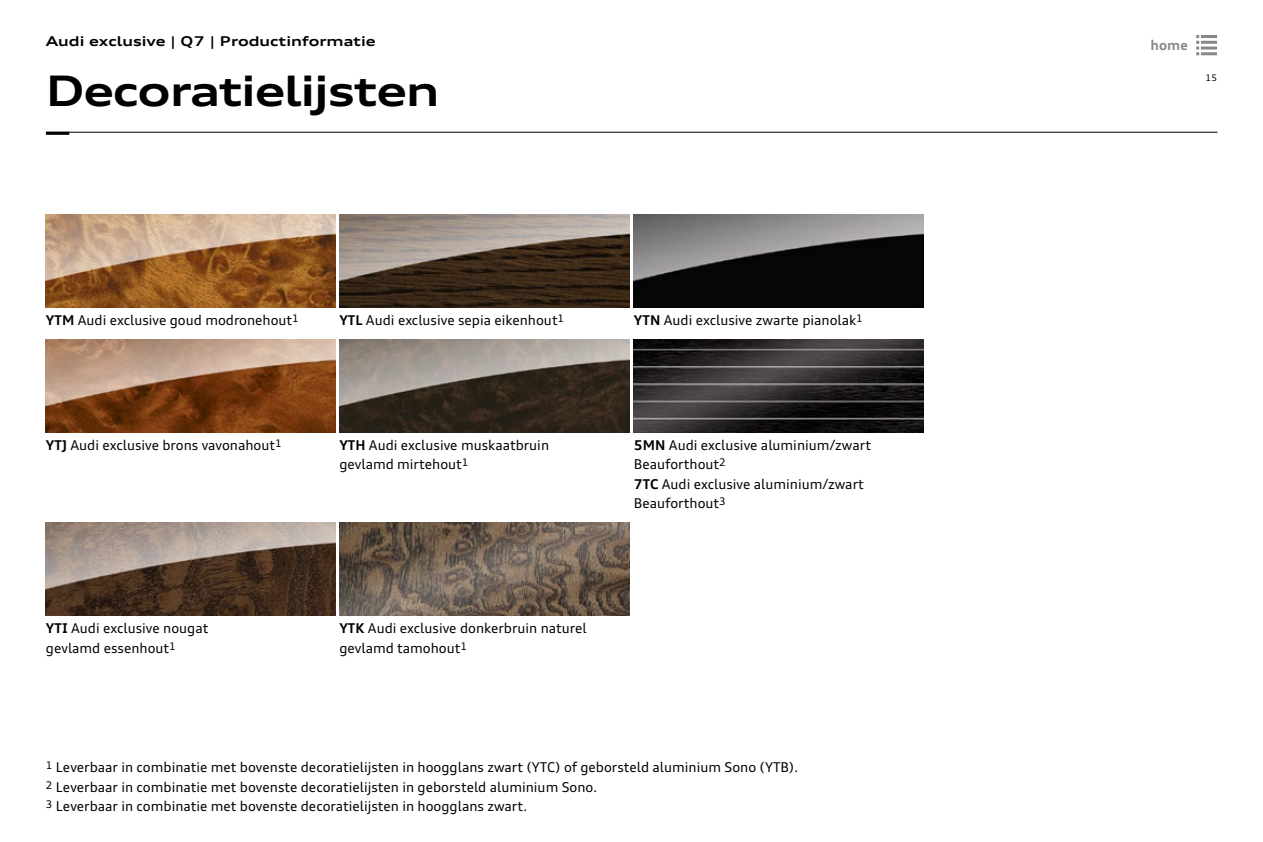
<style>
.page{position:relative;width:1263px;height:842px;background:#fff}
.page>*{position:absolute;margin:0;border:0;box-sizing:border-box;transform-origin:0 0}
.t1{font:700 expanded 42px "Audi Type";letter-spacing:-.03em;color:#000}
.t2{font:13.5px/19.5px "Audi Type";color:#000}
.t3{font:700 expanded 13.5px "Audi Type";color:#000}
.t4{font:700 13.5px "Audi Type";color:#878787}
.t5{font:9px "Audi Type";color:#000}
.s1{font-weight:700}
</style>
<div class="page">
<img style="left:634px;top:340px;width:289px;height:92px">
<img style="left:46px;top:215px;width:289px;height:92px">
<img style="left:46px;top:340px;width:289px;height:92px">
<img style="left:46px;top:523px;width:289px;height:92px">
<img style="left:340px;top:215px;width:289px;height:92px">
<img style="left:340px;top:340px;width:289px;height:92px">
<img style="left:340px;top:523px;width:289px;height:92px">
<img style="left:634px;top:215px;width:289px;height:92px">
<hr style="left:1201px;top:35px;width:16px;height:3px;background:#868786">
<hr style="left:1201px;top:41px;width:16px;height:3px;background:#868786">
<hr style="left:1201px;top:47px;width:16px;height:3px;background:#868786">
<hr style="left:1201px;top:52px;width:16px;height:3px;background:#868786">
<svg style="left:1196px;top:35px;width:3px;height:20px"></svg>
<hr style="left:46px;top:132px;width:1171px;height:1px;background:#000">
<hr style="left:46px;top:132px;width:23px;height:3px;background:#000">
<p class="t3" style="left:46px;top:33px;width:331px">Audi exclusive | Q7 | Productinformatie</p>
<p class="t4" style="left:1150px;top:36px;width:39px">home</p>
<h1 class="t1" style="left:46px;top:65px;width:395px">Decoratielijsten</h1>
<p class="t5" style="left:1206px;top:72px;width:13px">15</p>
<p class="t2" style="left:46px;top:310px;width:254px"><span class="s1">YTM</span> Audi exclusive goud modronehout<sup>1</sup></p>
<p class="t2" style="left:339px;top:310px;width:226px"><span class="s1">YTL</span> Audi exclusive sepia eikenhout<sup>1</sup></p>
<p class="t2" style="left:634px;top:310px;width:231px"><span class="s1">YTN</span> Audi exclusive zwarte pianolak<sup>1</sup></p>
<p class="t2" style="left:46px;top:435px;width:237px"><span class="s1">YTJ</span> Audi exclusive brons vavonahout<sup>1</sup></p>
<p class="t2" style="left:339px;top:435px;width:211px"><span class="s1">YTH</span> Audi exclusive muskaatbruin gevlamd mirtehout<sup>1</sup></p>
<p class="t2" style="left:634px;top:435px;width:239px"><span class="s1">5MN</span> Audi exclusive aluminium/zwart<br>Beauforthout<sup>2<br></sup><span class="s1">7TC</span> Audi exclusive aluminium/zwart<br>Beauforthout<sup>3</sup></p>
<p class="t2" style="left:46px;top:618px;width:164px"><span class="s1">YTI</span> Audi exclusive nougat gevlamd essenhout<sup>1</sup></p>
<p class="t2" style="left:339px;top:618px;width:249px"><span class="s1">YTK</span> Audi exclusive donkerbruin naturel gevlamd tamohout<sup>1</sup></p>
<p class="t2" style="left:46px;top:757px;width:754px"><sup>1</sup> Leverbaar in combinatie met bovenste decoratielijsten in hoogglans zwart (YTC) of geborsteld aluminium Sono (YTB).<br><sup>2</sup> Leverbaar in combinatie met bovenste decoratielijsten in geborsteld aluminium Sono.<br><sup>3</sup> Leverbaar in combinatie met bovenste decoratielijsten in hoogglans zwart.</p>
</div>
